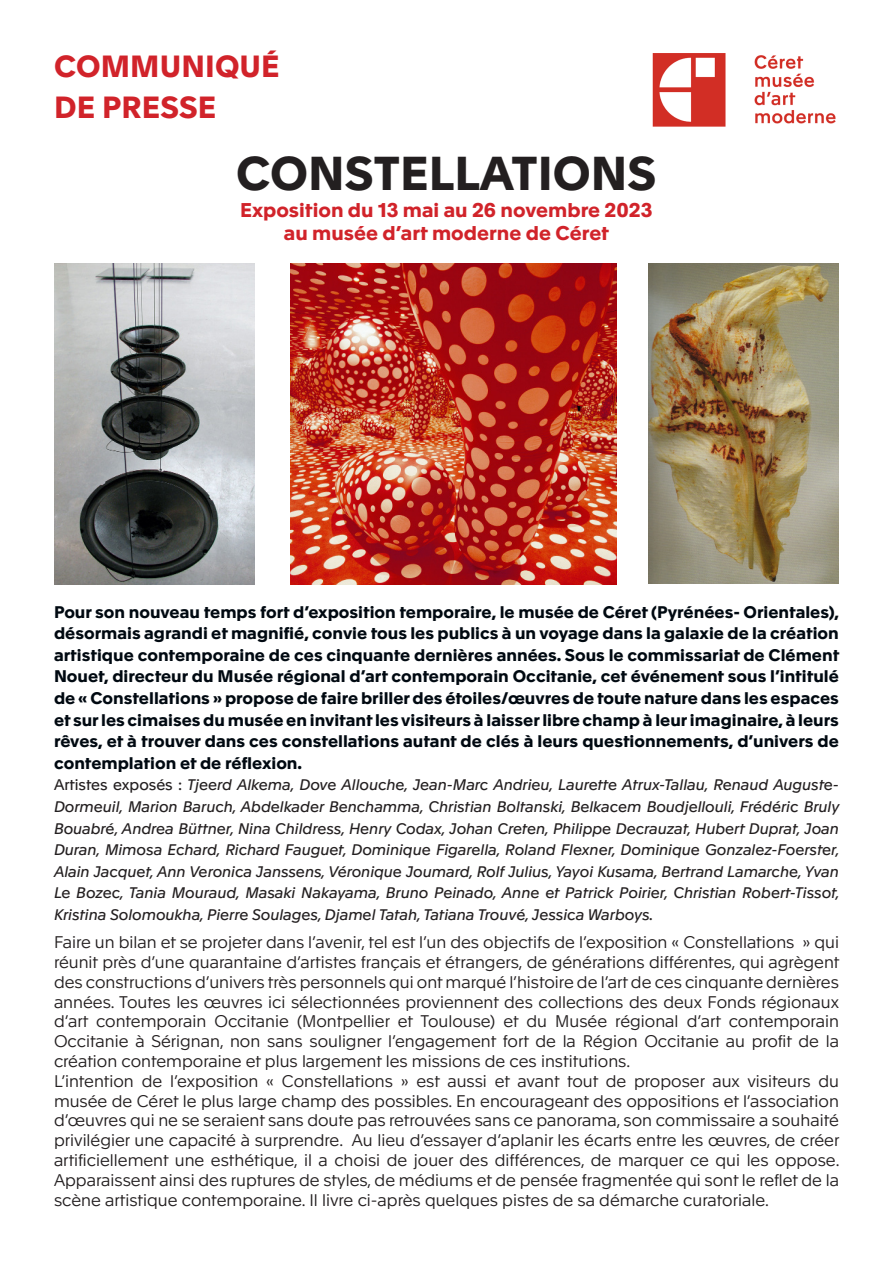
<style>
.page{position:relative;width:893px;height:1263px;background:#fff}
.page>*{position:absolute;margin:0;border:0;box-sizing:border-box;transform-origin:0 0}
.t1{font:700 46.5px "Ceret Apax";color:#231f20}
.t2{font:700 30px "Ceret Apax";letter-spacing:.005em;color:#d1232a}
.t3{font:700 19.5px "Ceret Apax";color:#d1232a}
.t4{font:300 16.5px/19.8px "Ceret Apax";color:#231f20;text-align:justify}
.t5{font:700 16.5px/21.6px "Ceret Apax";color:#000911;text-align:justify}
.t6{font:italic 15px/21.6px "Ceret Apax";color:#231f20;text-align:justify}
.s1{font-style:normal}
</style>
<div class="page">
<img style="left:652px;top:53px;width:184px;height:74px">
<img style="left:54px;top:263px;width:200px;height:322px">
<img style="left:649px;top:263px;width:190px;height:321px">
<img style="left:290px;top:263px;width:326px;height:321px">
<p class="t2" style="left:54px;top:44px;width:227px">COMMUNIQUÉ</p>
<p class="t2" style="left:54px;top:85px;width:164px">DE PRESSE</p>
<p class="t1" style="left:236px;top:139px;width:422px">CONSTELLATIONS</p>
<p class="t3" style="left:240px;top:195px;width:414px">Exposition du 13 mai au 26 novembre 2023</p>
<p class="t3" style="left:284px;top:219px;width:327px">au musée d’art moderne de Céret</p>
<p class="t5" style="left:54px;top:600px;width:787px">Pour son nouveau temps fort d’exposition temporaire, le musée de Céret (Pyrénées- Orientales), désormais agrandi et magnifié, convie tous les publics à un voyage dans la galaxie de la création artistique contemporaine de ces cinquante dernières années. Sous le commissariat de Clément Nouet, directeur du Musée régional d’art contemporain Occitanie, cet événement sous l’intitulé de « Constellations » propose de faire briller des étoiles/œuvres de toute nature dans les espaces et sur les cimaises du musée en invitant les visiteurs à laisser libre champ à leur imaginaire, à leurs rêves, et à trouver dans ces constellations autant de clés à leurs questionnements, d’univers de contemplation et de réflexion.</p>
<p class="t6" style="left:54px;top:773px;width:787px"><span class="s1">Artistes exposés :</span> Tjeerd Alkema, Dove Allouche, Jean-Marc Andrieu, Laurette Atrux-Tallau, Renaud Auguste-Dormeuil, Marion Baruch, Abdelkader Benchamma, Christian Boltanski, Belkacem Boudjellouli, Frédéric Bruly Bouabré, Andrea Büttner, Nina Childress, Henry Codax, Johan Creten, Philippe Decrauzat, Hubert Duprat, Joan Duran, Mimosa Echard, Richard Fauguet, Dominique Figarella, Roland Flexner, Dominique Gonzalez-Foerster, Alain Jacquet, Ann Veronica Janssens, Véronique Joumard, Rolf Julius, Yayoi Kusama, Bertrand Lamarche, Yvan Le Bozec, Tania Mouraud, Masaki Nakayama, Bruno Peinado, Anne et Patrick Poirier, Christian Robert-Tissot, Kristina Solomoukha, Pierre Soulages, Djamel Tatah, Tatiana Trouvé, Jessica Warboys.</p>
<p class="t4" style="left:54px;top:931px;width:787px">Faire un bilan et se projeter dans l’avenir, tel est l’un des objectifs de l’exposition « Constellations » qui réunit près d’une quarantaine d’artistes français et étrangers, de générations différentes, qui agrègent des constructions d’univers très personnels qui ont marqué l’histoire de l’art de ces cinquante dernières années. Toutes les œuvres ici sélectionnées proviennent des collections des deux Fonds régionaux d’art contemporain Occitanie (Montpellier et Toulouse) et du Musée régional d’art contemporain Occitanie à Sérignan, non sans souligner l’engagement fort de la Région Occitanie au profit de la création contemporaine et plus largement les missions de ces institutions.</p>
<p class="t4" style="left:54px;top:1070px;width:787px">L’intention de l’exposition « Constellations » est aussi et avant tout de proposer aux visiteurs du musée de Céret le plus large champ des possibles. En encourageant des oppositions et l’association d’œuvres qui ne se seraient sans doute pas retrouvées sans ce panorama, son commissaire a souhaité privilégier une capacité à surprendre. Au lieu d’essayer d’aplanir les écarts entre les œuvres, de créer artificiellement une esthétique, il a choisi de jouer des différences, de marquer ce qui les oppose.<br>Apparaissent ainsi des ruptures de styles, de médiums et de pensée fragmentée qui sont le reflet de la scène artistique contemporaine. Il livre ci-après quelques pistes de sa démarche curatoriale.</p>
</div>
